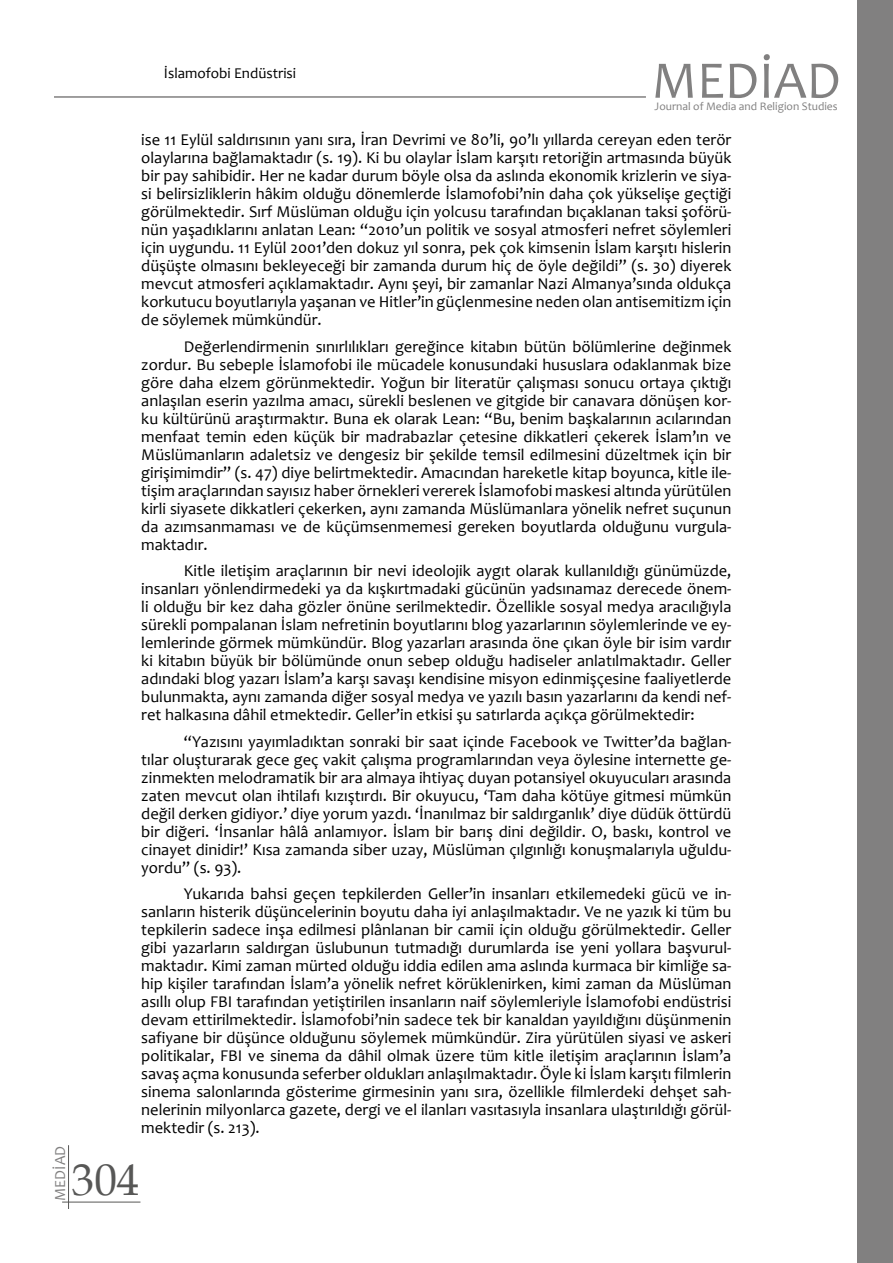
<style>
.page{position:relative;width:893px;height:1263px;background:#fff}
.page>*{position:absolute;margin:0;border:0;box-sizing:border-box;transform-origin:0 0}
.t1{font:53.25px "Candara";color:#818080}
.t2{font:45px "Book Antiqua";color:#575756}
.t3{font:16.5px/18px "Candara";color:#000;text-align:justify}
.t4{font:15.45px "Candara";color:#818080}
.t5{font:15px "Candara";color:#000}
.t6{font:11.55px "Candara";color:#818080}
</style>
<div class="page">
<hr style="left:68px;top:1145px;width:1px;height:64px;background:#575756">
<hr style="left:62px;top:1202px;width:78px;height:1px;background:#575756">
<div style="left:858px;top:0;width:35px;height:1263px;background:#818080"></div>
<hr style="left:54px;top:96px;width:592px;height:2px;background:#818080">
<p class="t5" style="left:164px;top:64px;width:134px">İslamofobi Endüstrisi</p>
<h1 class="t1" style="left:652px;top:47px;width:191px">MEDİAD</h1>
<p class="t6" style="left:655px;top:99px;width:185px">Journal of Media and Religion Studies</p>
<p class="t3" style="left:141px;top:131px;width:592px">ise 11 Eylül saldırısının yanı sıra, İran Devrimi ve 80’li, 90’lı yıllarda cereyan eden terör olaylarına bağlamaktadır (s. 19). Ki bu olaylar İslam karşıtı retoriğin artmasında büyük bir pay sahibidir. Her ne kadar durum böyle olsa da aslında ekonomik krizlerin ve siya&shy;si belirsizliklerin hâkim olduğu dönemlerde İslamofobi’nin daha çok yükselişe geçtiği görülmektedir. Sırf Müslüman olduğu için yolcusu tarafından bıçaklanan taksi şoförü&shy;nün yaşadıklarını anlatan Lean: “2010’un politik ve sosyal atmosferi nefret söylemleri için uygundu. 11 Eylül 2001’den dokuz yıl sonra, pek çok kimsenin İslam karşıtı hislerin düşüşte olmasını bekleyeceği bir zamanda durum hiç de öyle değildi” (s. 30) diyerek mevcut atmosferi açıklamaktadır. Aynı şeyi, bir zamanlar Nazi Almanya’sında oldukça korkutucu boyutlarıyla yaşanan ve Hitler’in güçlenmesine neden olan antisemitizm için de söylemek mümkündür.</p>
<p class="t3" style="left:141px;top:337px;width:592px;text-indent:43px">Değerlendirmenin sınırlılıkları gereğince kitabın bütün bölümlerine değinmek zordur. Bu sebeple İslamofobi ile mücadele konusundaki hususlara odaklanmak bize göre daha elzem görünmektedir. Yoğun bir literatür çalışması sonucu ortaya çıktığı anlaşılan eserin yazılma amacı, sürekli beslenen ve gitgide bir canavara dönüşen kor&shy;ku kültürünü araştırmaktır. Buna ek olarak Lean: “Bu, benim başkalarının acılarından menfaat temin eden küçük bir madrabazlar çetesine dikkatleri çekerek İslam’ın ve Müslümanların adaletsiz ve dengesiz bir şekilde temsil edilmesini düzeltmek için bir girişimimdir” (s. 47) diye belirtmektedir. Amacından hareketle kitap boyunca, kitle ile&shy;tişim araçlarından sayısız haber örnekleri vererek İslamofobi maskesi altında yürütülen kirli siyasete dikkatleri çekerken, aynı zamanda Müslümanlara yönelik nefret suçunun da azımsanmaması ve de küçümsenmemesi gereken boyutlarda olduğunu vurgula&shy;maktadır.</p>
<p class="t3" style="left:141px;top:562px;width:592px;text-indent:43px">Kitle iletişim araçlarının bir nevi ideolojik aygıt olarak kullanıldığı günümüzde, insanları yönlendirmedeki ya da kışkırtmadaki gücünün yadsınamaz derecede önem&shy;li olduğu bir kez daha gözler önüne serilmektedir. Özellikle sosyal medya aracılığıyla sürekli pompalanan İslam nefretinin boyutlarını blog yazarlarının söylemlerinde ve ey&shy;lemlerinde görmek mümkündür. Blog yazarları arasında öne çıkan öyle bir isim vardır ki kitabın büyük bir bölümünde onun sebep olduğu hadiseler anlatılmaktadır. Geller adındaki blog yazarı İslam’a karşı savaşı kendisine misyon edinmişçesine faaliyetlerde bulunmakta, aynı zamanda diğer sosyal medya ve yazılı basın yazarlarını da kendi nef&shy;ret halkasına dâhil etmektedir. Geller’in etkisi şu satırlarda açıkça görülmektedir:</p>
<p class="t3" style="left:141px;top:732px;width:592px;text-indent:43px">“Yazısını yayımladıktan sonraki bir saat içinde Facebook ve Twitter’da bağlan&shy;tılar oluşturarak gece geç vakit çalışma programlarından veya öylesine internette ge&shy;zinmekten melodramatik bir ara almaya ihtiyaç duyan potansiyel okuyucuları arasında zaten mevcut olan ihtilafı kızıştırdı. Bir okuyucu, ‘Tam daha kötüye gitmesi mümkün değil derken gidiyor.’ diye yorum yazdı. ‘İnanılmaz bir saldırganlık’ diye düdük öttürdü bir diğeri. ‘İnsanlar hâlâ anlamıyor. İslam bir barış dini değildir. O, baskı, kontrol ve cinayet dinidir!’ Kısa zamanda siber uzay, Müslüman çılgınlığı konuşmalarıyla uğuldu&shy;yordu” (s. 93).</p>
<p class="t3" style="left:141px;top:885px;width:592px;text-indent:43px">Yukarıda bahsi geçen tepkilerden Geller’in insanları etkilemedeki gücü ve in&shy;sanların histerik düşüncelerinin boyutu daha iyi anlaşılmaktadır. Ve ne yazık ki tüm bu tepkilerin sadece inşa edilmesi plânlanan bir camii için olduğu görülmektedir. Geller gibi yazarların saldırgan üslubunun tutmadığı durumlarda ise yeni yollara başvurul&shy;maktadır. Kimi zaman mürted olduğu iddia edilen ama aslında kurmaca bir kimliğe sa&shy;hip kişiler tarafından İslam’a yönelik nefret körüklenirken, kimi zaman da Müslüman asıllı olup FBI tarafından yetiştirilen insanların naif söylemleriyle İslamofobi endüstrisi devam ettirilmektedir. İslamofobi’nin sadece tek bir kanaldan yayıldığını düşünmenin safiyane bir düşünce olduğunu söylemek mümkündür. Zira yürütülen siyasi ve askeri politikalar, FBI ve sinema da dâhil olmak üzere tüm kitle iletişim araçlarının İslam’a savaş açma konusunda seferber oldukları anlaşılmaktadır. Öyle ki İslam karşıtı filmlerin sinema salonlarında gösterime girmesinin yanı sıra, özellikle filmlerdeki dehşet sah&shy;nelerinin milyonlarca gazete, dergi ve el ilanları vasıtasıyla insanlara ulaştırıldığı görül&shy;mektedir (s. 213).</p>
<p class="t4" style="left:50px;top:1201px;width:56px;rotate:-90deg">MEDİAD</p>
<h2 class="t2" style="left:72px;top:1148px;width:69px">304</h2>
</div>
